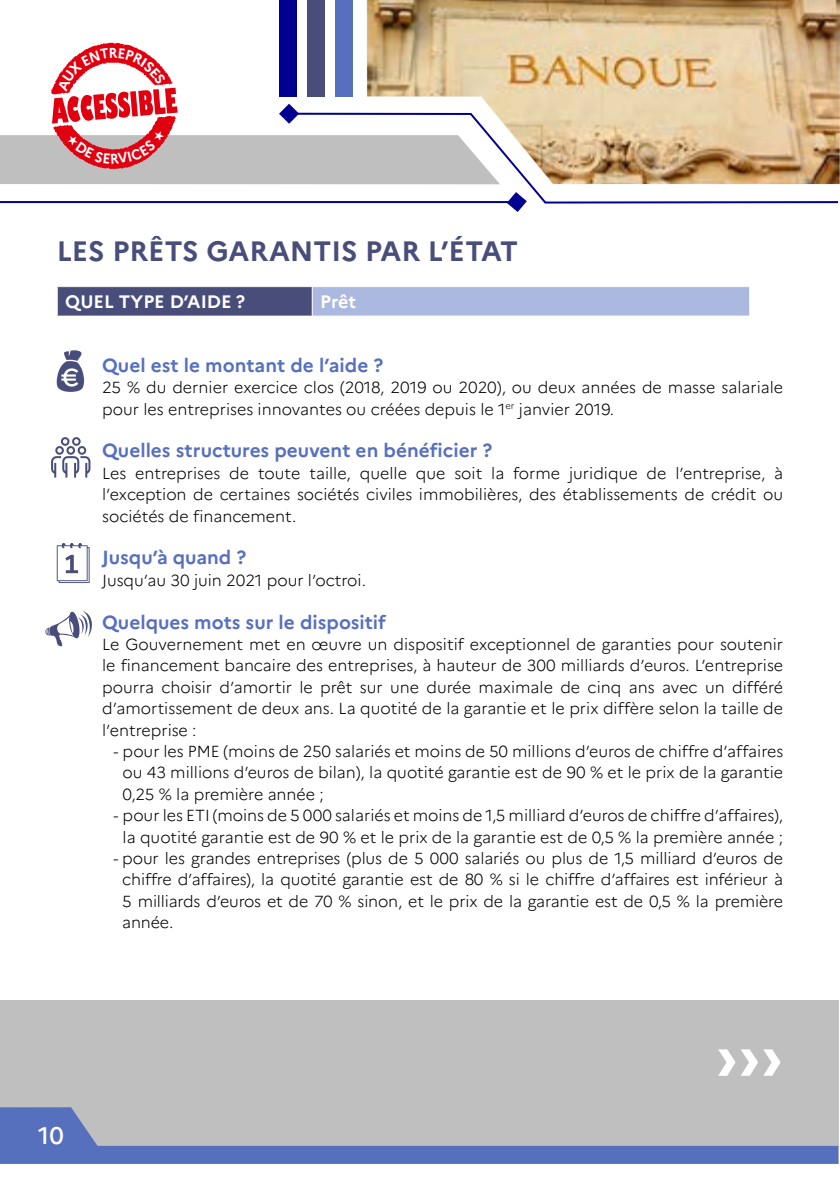
<style>
.page{position:relative;width:840px;height:1191px;background:#fff}
.page>*{position:absolute;margin:0;border:0;box-sizing:border-box;transform-origin:0 0}
.t1{font:700 66px "Marianne";color:#fff}
.t2{font:700 28px "Marianne";letter-spacing:.01em;color:#484d7a}
.t3{font:500 24px "Marianne";color:#fff}
.t4{font:700 19px "Marianne";color:#5770be}
.t5{font:700 18px "Marianne";color:#fff}
.t6{font:300 16px/21.4px "Marianne";color:#000;text-align:justify}
</style>
<div class="page">
<div style="left:0;top:1000px;width:837px;height:163px;background:#bfbfbf"></div>
<svg style="left:0;top:1107px;width:837px;height:56px"></svg>
<svg style="left:285px;top:184px;width:554px;height:20px"></svg>
<svg style="left:506px;top:192px;width:20px;height:20px"></svg>
<hr style="left:0;top:201px;width:512px;height:2px;background:#000091">
<div style="left:279px;top:0;width:17px;height:96px;background:#000091"></div>
<div style="left:307px;top:0;width:17px;height:96px;background:#484d7a"></div>
<div style="left:335px;top:0;width:17px;height:96px;background:#5770be"></div>
<img style="left:367px;top:0;width:472px;height:184px">
<div style="left:57px;top:287px;width:255px;height:29px;background:#484d7a"></div>
<div style="left:312px;top:287px;width:437px;height:29px;background:#abb8df"></div>
<svg style="left:57px;top:287px;width:1px;height:29px"></svg>
<svg style="left:311px;top:287px;width:1px;height:29px"></svg>
<svg style="left:57px;top:350px;width:27px;height:42px"></svg>
<svg style="left:51px;top:437px;width:40px;height:41px"></svg>
<svg style="left:57px;top:543px;width:33px;height:40px"></svg>
<svg style="left:45px;top:611px;width:47px;height:35px"></svg>
<svg style="left:0;top:40px;width:499px;height:144px"></svg>
<h2 class="t2" style="left:57px;top:234px;width:231px">Les prÊts garantis</h2>
<h2 class="t2" style="left:365px;top:234px;width:88px">pa r l’État</h2>
<p class="t5" style="left:65px;top:291px;width:134px">Quel type d’aide</p>
<p class="t5" style="left:236px;top:291px;width:11px">?</p>
<p class="t5" style="left:320px;top:291px;width:38px">Prêt</p>
<p class="t4" style="left:102px;top:353px;width:282px">Quel est le montant de l’aide ?</p>
<p class="t6" style="left:102px;top:377px;width:682px">25 % du dernier exercice clos (2018, 2019 ou 2020), ou deux années de masse salariale pour les entreprises innovantes ou créées depuis le 1<sup>er</sup> janvier 2019.</p>
<p class="t4" style="left:102px;top:439px;width:391px">Quelles structures peuvent en bénéficier ?</p>
<p class="t6" style="left:102px;top:462px;width:682px">Les entreprises de toute taille, quelle que soit la forme juridique de l’entreprise, à l’exception de certaines sociétés civiles immobilières, des établissements de crédit ou sociétés de financement.</p>
<p class="t4" style="left:102px;top:546px;width:146px">Jusqu’à quand ?</p>
<p class="t6" style="left:102px;top:569px;width:265px">Jusqu’au 30 juin 2021 pour l’octroi.</p>
<p class="t4" style="left:102px;top:610px;width:285px">Quelques mots sur le dispositif</p>
<p class="t6" style="left:102px;top:633px;width:682px">Le Gouvernement met en œuvre un dispositif exceptionnel de garanties pour soutenir le financement bancaire des entreprises, à hauteur de 300 milliards d’euros. L’entreprise pourra choisir d’amortir le prêt sur une durée maximale de cinq ans avec un différé d’amortissement de deux ans. La quotité de la garantie et le prix diffère selon la taille de l’entreprise :</p>
<p class="t6" style="left:123px;top:740px;width:661px;text-indent:-9px">- pour les PME (moins de 250 salariés et moins de 50 millions d’euros de chiffre d’affaires ou 43 millions d’euros de bilan), la quotité garantie est de 90 % et le prix de la garantie 0,25 % la première année ;</p>
<p class="t6" style="left:113px;top:805px;width:670px;text-align:center">- pour les ETI (moins de 5 000 salariés et moins de 1,5 milliard d’euros de chiffre d’affaires), la quotité garantie est de 90 % et le prix de la garantie est de 0,5 % la première année ;</p>
<p class="t6" style="left:122px;top:847px;width:662px;text-indent:-9px">- pour les grandes entreprises (plus de 5 000 salariés ou plus de 1,5 milliard d’euros de chiffre d’affaires), la quotité garantie est de 80 % si le chiffre d’affaires est inférieur à 5 milliards d’euros et de 70 % sinon, et le prix de la garantie est de 0,5 % la première année.</p>
<h3 class="t3" style="left:38px;top:1121px;width:27px">10</h3>
<h1 class="t1" style="left:715px;top:1022px;width:69px">›››</h1>
</div>
